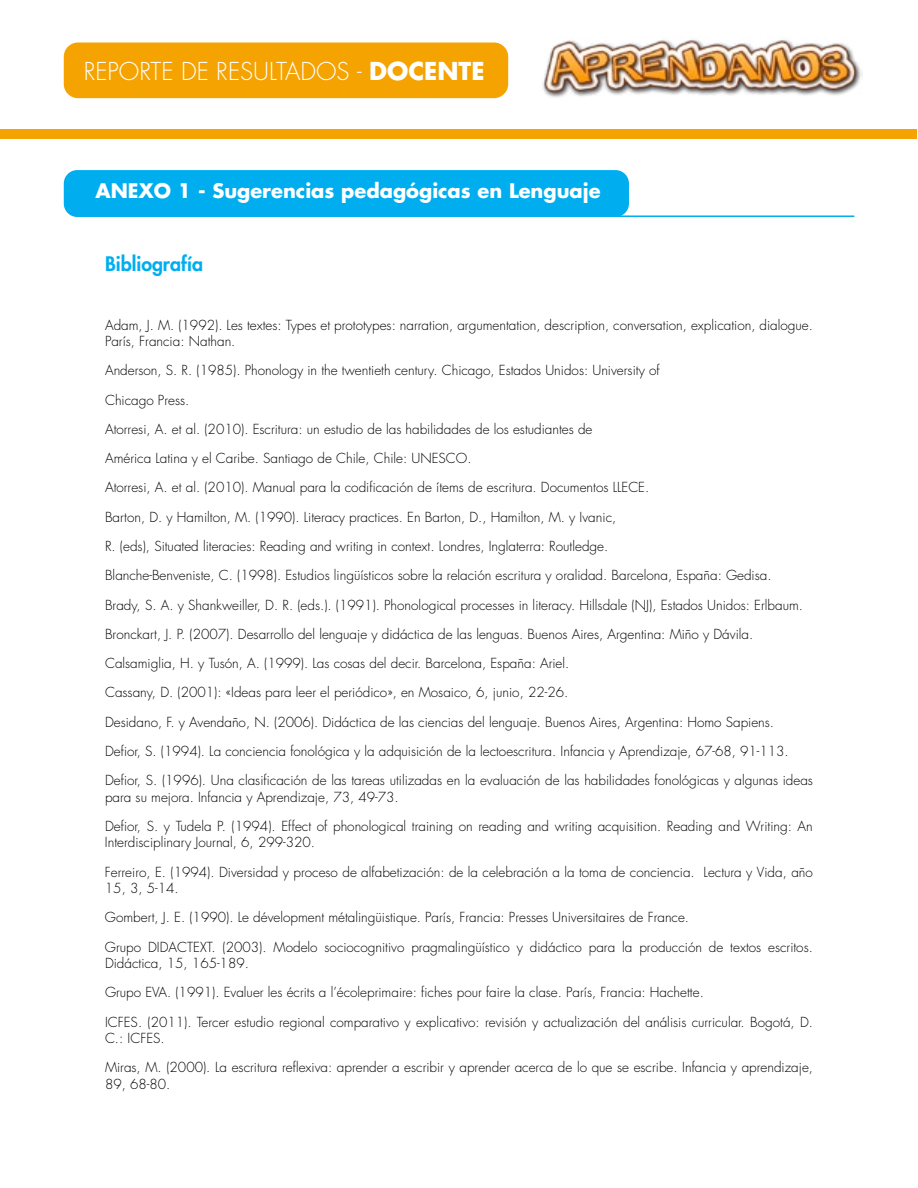
<style>
.page{position:relative;width:918px;height:1188px;background:#fff}
.page>*{position:absolute;margin:0;border:0;box-sizing:border-box;transform-origin:0 0}
.t1{font:300 24px "Futura Std";color:#fff}
.t2{font:700 19.5px "Futura Std";color:#fff}
.t3{font:800 19.5px "Futura Std";color:#00aeef}
.t4{font:300 13.5px/29.2px "Futura Std";color:#000}
.s1{font-weight:700}
</style>
<div class="page">
<div style="left:65px;top:171px;width:563px;height:45px;background:#00aeef;border-radius:13px"></div>
<div style="left:64px;top:170px;width:565px;height:47px;border:2px solid #00aeef;border-radius:13px"></div>
<hr style="left:80px;top:215px;width:774px;height:2px;background:#00aeef">
<div style="left:64px;top:43px;width:444px;height:55px;background:#f5a300;border-radius:14px"></div>
<div style="left:1px;top:129px;width:916px;height:9px;background:#f5a300"></div>
<img style="left:542px;top:40px;width:321px;height:58px">
<h1 class="t1" style="left:84px;top:57px;width:402px">REPORTE DE RESULTADOS - <span class="s1">DOCENTE</span></h1>
<h2 class="t2" style="left:95px;top:178px;width:507px">ANEXO 1 - Sugerencias pedagógicas en Lenguaje</h2>
<h2 class="t3" style="left:105px;top:252px;width:100px">Bibliografía</h2>
<p class="t4" style="left:105px;top:317px;width:710px;line-height:16.5px">Adam, J. M. (1992). Les textes: Types et prototypes: narration, argumentation, description, conversation, explication, dialogue.<br>París, Francia: Nathan.</p>
<p class="t4" style="left:105px;top:356px;width:710px">Anderson, S. R. (1985). Phonology in the twentieth century. Chicago, Estados Unidos: University of<br>Chicago Press.<br>Atorresi, A. et al. (2010). Escritura: un estudio de las habilidades de los estudiantes de<br>América Latina y el Caribe. Santiago de Chile, Chile: UNESCO.<br>Atorresi, A. et al. (2010). Manual para la codificación de ítems de escritura. Documentos LLECE.<br>Barton, D. y Hamilton, M. (1990). Literacy practices. En Barton, D., Hamilton, M. y Ivanic,<br>R. (eds), Situated literacies: Reading and writing in context. Londres, Inglaterra: Routledge.<br>Blanche-Benveniste, C. (1998). Estudios lingüísticos sobre la relación escritura y oralidad. Barcelona, España: Gedisa.<br>Brady, S. A. y Shankweiller, D. R. (eds.). (1991). Phonological processes in literacy. Hillsdale (NJ), Estados Unidos: Erlbaum.<br>Bronckart, J. P. (2007). Desarrollo del lenguaje y didáctica de las lenguas. Buenos Aires, Argentina: Miño y Dávila.<br>Calsamiglia, H. y Tusón, A. (1999). Las cosas del decir. Barcelona, España: Ariel.<br>Cassany, D. (2001): «Ideas para leer el periódico», en Mosaico, 6, junio, 22-26.<br>Desidano, F. y Avendaño, N. (2006). Didáctica de las ciencias del lenguaje. Buenos Aires, Argentina: Homo Sapiens.<br>Defior, S. (1994). La conciencia fonológica y la adquisición de la lectoescritura. Infancia y Aprendizaje, 67-68, 91-113.<br>Defior, S. (1996). Una clasificación de las tareas utilizadas en la evaluación de las habilidades fonológicas y algunas ideas</p>
<p class="t4" style="left:105px;top:782px;width:709px">para su mejora. Infancia y Aprendizaje, 73, 49-73.<br>Defior, S. y Tudela P. (1994). Effect of phonological training on reading and writing acquisition. Reading and Writing: An</p>
<p class="t4" style="left:105px;top:828px;width:709px">Interdisciplinary Journal, 6, 299-320.<br>Ferreiro, E. (1994). Diversidad y proceso de alfabetización: de la celebración a la toma de conciencia. Lectura y Vida, año</p>
<p class="t4" style="left:105px;top:874px;width:710px">15, 3, 5-14.<br>Gombert, J. E. (1990). Le dévelopment métalingüistique. París, Francia: Presses Universitaires de France.<br>Grupo DIDACTEXT. (2003). Modelo sociocognitivo pragmalingüístico y didáctico para la producción de textos escritos.</p>
<p class="t4" style="left:105px;top:949px;width:709px">Didáctica, 15, 165-189.<br>Grupo EVA. (1991). Evaluer les écrits a l’écoleprimaire: fiches pour faire la clase. París, Francia: Hachette.<br>ICFES. (2011). Tercer estudio regional comparativo y explicativo: revisión y actualización del análisis curricular. Bogotá, D.</p>
<p class="t4" style="left:105px;top:1024px;width:710px">C.: ICFES.<br>Miras, M. (2000). La escritura reflexiva: aprender a escribir y aprender acerca de lo que se escribe. Infancia y aprendizaje,</p>
<p class="t4" style="left:105px;top:1070px;width:67px">89, 68-80.</p>
</div>
